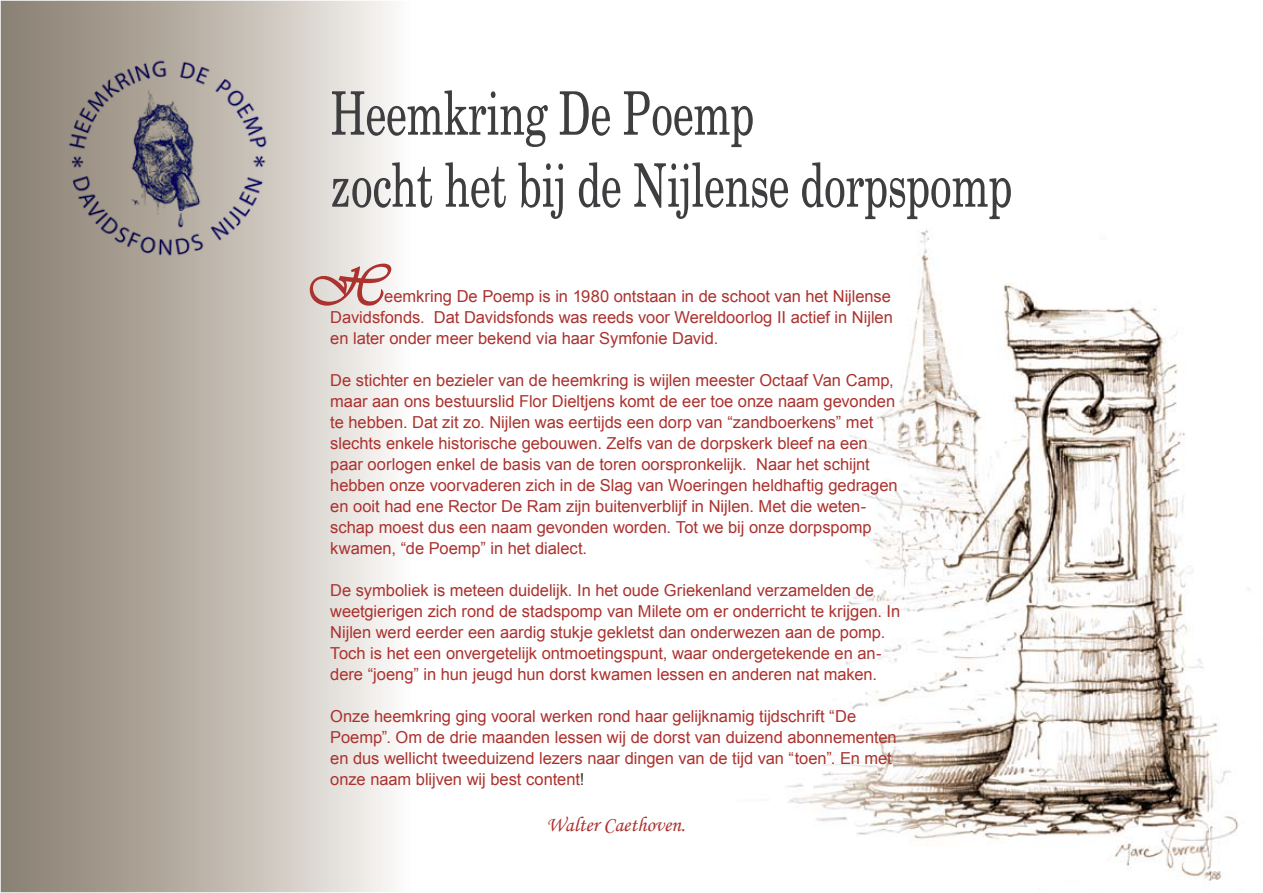
<style>
.page{position:relative;width:1263px;height:893px;background:#fff}
.page>*{position:absolute;margin:0;border:0;box-sizing:border-box;transform-origin:0 0}
.t1{font:60px/72px "Century SW Condensed Regular SWFTE";color:#3e3e40}
.t2{font:54px "Vivaldi D";color:#ab322e}
.t3{font:21px "Monotype Corsiva";color:#ab322e}
.t4{font:16.5px/21px "Arial";letter-spacing:-.005em;color:#ab322e}
.s1{color:#404042}
</style>
<div class="page">
<img style="left:787px;top:229px;width:463px;height:652px">
<svg style="left:1px;top:1px;width:391px;height:891px"></svg>
<svg style="left:309px;top:263px;width:83px;height:43px"></svg>
<img style="left:61px;top:52px;width:212px;height:212px">
<h1 class="t1" style="left:331px;top:77px;width:683px">Heemkring De Poemp<br>zocht het bij de Nijlense dorpspomp</h1>
<h2 class="t2" style="left:306px;top:256px;width:79px">H</h2>
<p class="t4" style="left:330px;top:286px;width:564px;text-align:justify;text-indent:54px">eemkring De Poemp is in 1980 ontstaan in de schoot van het Nijlense Davidsfonds. Dat Davidsfonds was reeds voor Wereldoorlog II actief in Nijlen en later onder meer bekend via haar Symfonie David.</p>
<p class="t4" style="left:330px;top:370px;width:569px">De stichter en bezieler van de heemkring is wijlen meester Octaaf Van Camp, maar aan ons bestuurslid Flor Dieltjens komt de eer toe onze naam gevonden te hebben. Dat zit zo. Nijlen was eertijds een dorp van “zandboerkens” met slechts enkele historische gebouwen. Zelfs van de dorpskerk bleef na een paar oorlogen enkel de basis van de toren oorspronkelijk. Naar het schijnt hebben onze voorvaderen zich in de Slag van Woeringen heldhaftig gedragen en ooit had ene Rector De Ram zijn buitenverblijf in Nijlen. Met die weten&shy;schap moest dus een naam gevonden worden. Tot we bij onze dorpspomp kwamen, “de Poemp” in het dialect.</p>
<p class="t4" style="left:330px;top:580px;width:571px">De symboliek is meteen duidelijk. In het oude Griekenland verzamelden de weetgierigen zich rond de stadspomp van Milete om er onderricht te krijgen. In Nijlen werd eerder een aardig stukje gekletst dan onderwezen aan de pomp.<br>Toch is het een onvergetelijk ontmoetingspunt, waar ondergetekende en an&shy;dere “joeng” in hun jeugd hun dorst kwamen lessen en anderen nat maken.</p>
<p class="t4" style="left:330px;top:706px;width:568px">Onze heemkring ging vooral werken rond haar gelijknamig tijdschrift “De Poemp”. Om de drie maanden lessen wij de dorst van duizend abonnementen en dus wellicht tweeduizend lezers naar dingen van de tijd van “toen”. En met onze naam blijven wij best content<span class="s1">!</span></p>
<p class="t3" style="left:546px;top:812px;width:141px">Walter Caethoven.</p>
</div>
